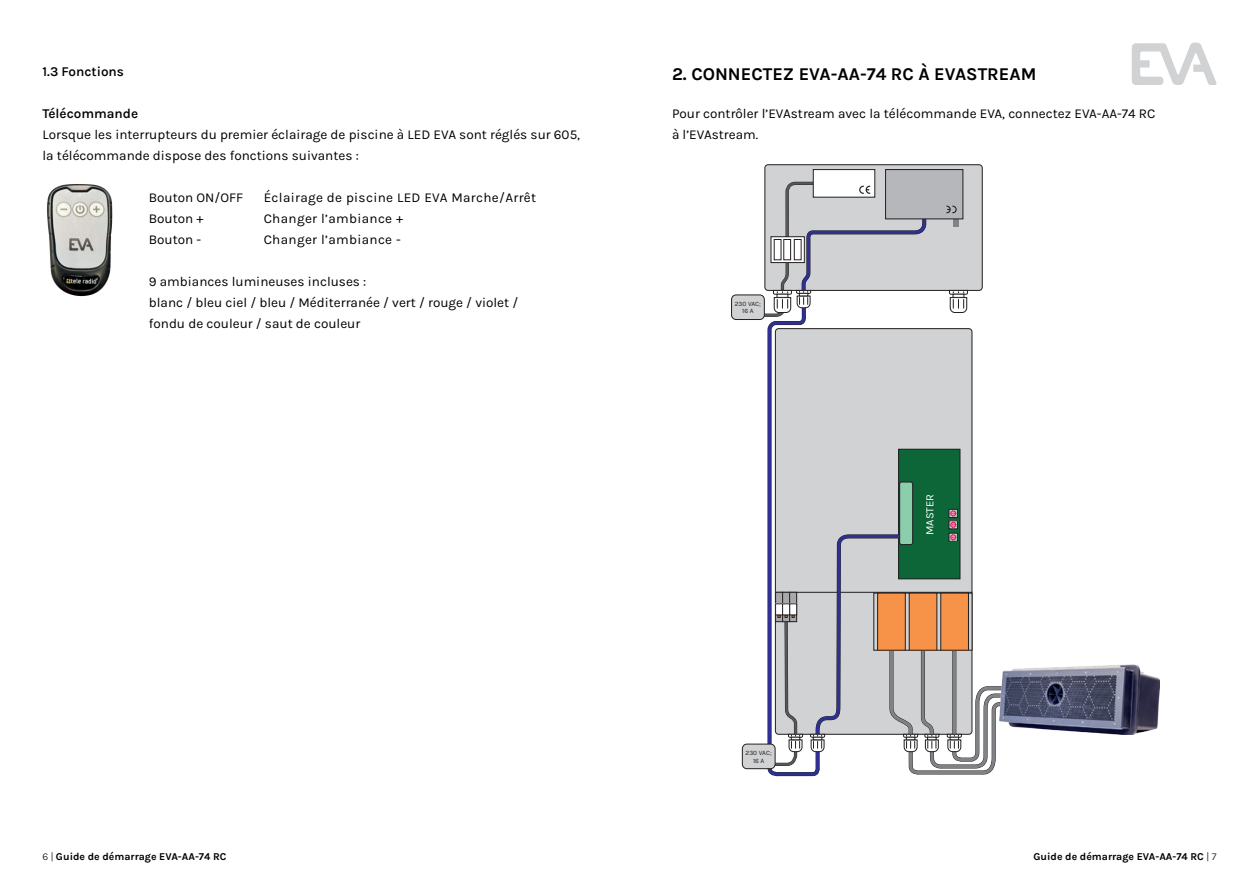
<style>
.page{position:relative;width:1259px;height:893px;background:#fff}
.page>*{position:absolute;margin:0;border:0;box-sizing:border-box;transform-origin:0 0}
.t1{font:700 18px "Karla";color:#010101}
.t2{font:13.5px/21px "Karla";color:#010101}
.t3{font:13.5px "Karla";letter-spacing:.025em;color:#010101}
.t4{font:600 13.5px "Karla";color:#010101}
.t5{font:11.1px "Karla";color:#fff}
.t6{font:700 10.5px "Karla";color:#010101}
.t7{font:6.6px/7.9px "Karla";color:#231f20;text-align:center}
.s1{font-weight:300}
</style>
<div class="page">
<svg style="left:1132px;top:42px;width:84px;height:43px"></svg>
<div style="left:775px;top:329px;width:197px;height:405px;background:#d1d2d4;border-radius:3px"></div>
<hr style="left:775px;top:592px;width:197px;height:1px;background:#231f20">
<div style="left:898px;top:449px;width:62px;height:130px;background:#0c6638"></div>
<div style="left:898px;top:449px;width:62px;height:130px;border:1px solid #231f20"></div>
<div style="left:948px;top:533px;width:9px;height:8px;border:1px solid #231f20"></div>
<div style="left:948px;top:509px;width:9px;height:9px;border:1px solid #231f20"></div>
<div style="left:948px;top:520px;width:9px;height:9px;border:1px solid #231f20"></div>
<svg style="left:949px;top:534px;width:8px;height:7px"></svg>
<svg style="left:949px;top:510px;width:8px;height:18px"></svg>
<svg style="left:937px;top:595px;width:1px;height:49px"></svg>
<div style="left:940px;top:593px;width:28px;height:57px;background:#f69348"></div>
<div style="left:940px;top:593px;width:29px;height:58px;border:1px solid #231f20"></div>
<img style="left:1023px;top:665px;width:136px;height:69px">
<div style="left:765px;top:165px;width:217px;height:125px;background:#d1d2d4;border-radius:3px"></div>
<svg style="left:766px;top:164px;width:161px;height:613px"></svg>
<svg style="left:949px;top:290px;width:18px;height:23px"></svg>
<div style="left:731px;top:295px;width:33px;height:24px;background:#d1d2d4;border-radius:5px"></div>
<div style="left:731px;top:295px;width:33px;height:25px;border:1px solid #231f20;border-radius:5px"></div>
<div style="left:742px;top:744px;width:33px;height:25px;background:#d1d2d4;border-radius:5px"></div>
<div style="left:742px;top:744px;width:33px;height:25px;border:1px solid #231f20;border-radius:5px"></div>
<div style="left:813px;top:170px;width:62px;height:27px;background:#fff"></div>
<div style="left:813px;top:169px;width:62px;height:28px;border:1px solid #231f20"></div>
<svg style="left:859px;top:186px;width:11px;height:8px"></svg>
<svg style="left:760px;top:180px;width:59px;height:138px"></svg>
<svg style="left:772px;top:238px;width:30px;height:23px"></svg>
<div style="left:770px;top:236px;width:34px;height:27px;border:1px solid #231f20"></div>
<div style="left:774px;top:239px;width:7px;height:21px;background:#fff"></div>
<div style="left:784px;top:239px;width:6px;height:21px;background:#fff"></div>
<div style="left:783px;top:239px;width:8px;height:21px;border:1px solid #231f20"></div>
<div style="left:794px;top:239px;width:7px;height:21px;background:#fff"></div>
<div style="left:794px;top:239px;width:7px;height:21px;border:1px solid #231f20"></div>
<svg style="left:810px;top:734px;width:15px;height:18px"></svg>
<div style="left:775px;top:592px;width:7px;height:30px;background:#a8a9ad"></div>
<div style="left:775px;top:592px;width:8px;height:30px;border:1px solid #231f20"></div>
<div style="left:782px;top:592px;width:7px;height:30px;background:#a8a9ad"></div>
<div style="left:782px;top:592px;width:8px;height:30px;border:1px solid #231f20"></div>
<div style="left:789px;top:592px;width:7px;height:30px;background:#a8a9ad"></div>
<div style="left:789px;top:592px;width:8px;height:30px;border:1px solid #231f20"></div>
<svg style="left:771px;top:614px;width:32px;height:154px"></svg>
<div style="left:775px;top:604px;width:7px;height:11px;background:#fff"></div>
<div style="left:775px;top:603px;width:8px;height:12px;border:1px solid #231f20"></div>
<div style="left:789px;top:604px;width:7px;height:11px;background:#fff"></div>
<div style="left:789px;top:603px;width:8px;height:12px;border:1px solid #231f20"></div>
<div style="left:782px;top:604px;width:7px;height:11px;background:#fff"></div>
<div style="left:782px;top:603px;width:8px;height:12px;border:1px solid #231f20"></div>
<div style="left:899px;top:482px;width:13px;height:63px;background:#8bceac;border-radius:2px"></div>
<div style="left:899px;top:482px;width:14px;height:63px;border:1px solid #231f20;border-radius:2px"></div>
<svg style="left:887px;top:644px;width:136px;height:132px"></svg>
<div style="left:909px;top:593px;width:28px;height:57px;background:#f69348"></div>
<div style="left:953px;top:219px;width:5px;height:8px;background:#808285"></div>
<div style="left:885px;top:170px;width:78px;height:49px;background:#b6b7bb"></div>
<div style="left:885px;top:169px;width:78px;height:50px;border:1px solid #231f20"></div>
<svg style="left:946px;top:206px;width:10px;height:7px"></svg>
<img style="left:46px;top:184px;width:67px;height:113px">
<p class="t4" style="left:43px;top:62px;width:83px">1.3 Fonctions</p>
<p class="t4" style="left:43px;top:104px;width:97px">Télécommande</p>
<p class="t2" style="left:43px;top:123px;width:539px">Lorsque les interrupteurs du premier éclairage de piscine à LED EVA sont réglés sur 605, la télécommande dispose des fonctions suivantes :</p>
<p class="t2" style="left:149px;top:186px;width:96px">Bouton ON/OFF</p>
<p class="t3" style="left:264px;top:189px;width:274px">Éclairage de piscine LED EVA Marche/Arrêt</p>
<p class="t2" style="left:149px;top:207px;width:56px">Bouton +</p>
<p class="t3" style="left:264px;top:210px;width:141px">Changer l’ambiance +</p>
<p class="t2" style="left:149px;top:228px;width:54px">Bouton -</p>
<p class="t3" style="left:264px;top:231px;width:139px">Changer l’ambiance -</p>
<p class="t2" style="left:149px;top:270px;width:371px">9 ambiances lumineuses incluses :<br>blanc / bleu ciel / bleu / Méditerranée / vert / rouge / violet / fondu de couleur / saut de couleur</p>
<h1 class="t1" style="left:672px;top:62px;width:366px">2. CONNECTEZ EVA-AA-74 RC À EVASTREAM</h1>
<p class="t2" style="left:672px;top:102px;width:485px">Pour contrôler l’EVAstream avec la télécommande EVA, connectez EVA-AA-74 RC à l’EVAstream.</p>
<p class="t7" style="left:735px;top:299px;width:28px">230 VAC;<br>16 A</p>
<p class="t7" style="left:745px;top:748px;width:28px">230 VAC;<br>16 A</p>
<p class="t5" style="left:922px;top:535px;width:43px;rotate:-90deg">MASTER</p>
<p class="t6" style="left:43px;top:849px;width:185px"><span class="s1">6 |</span> Guide de démarrage EVA-AA-74 RC</p>
<p class="t6" style="left:1033px;top:849px;width:184px">Guide de démarrage EVA-AA-74 RC <span class="s1">| 7</span></p>
</div>
